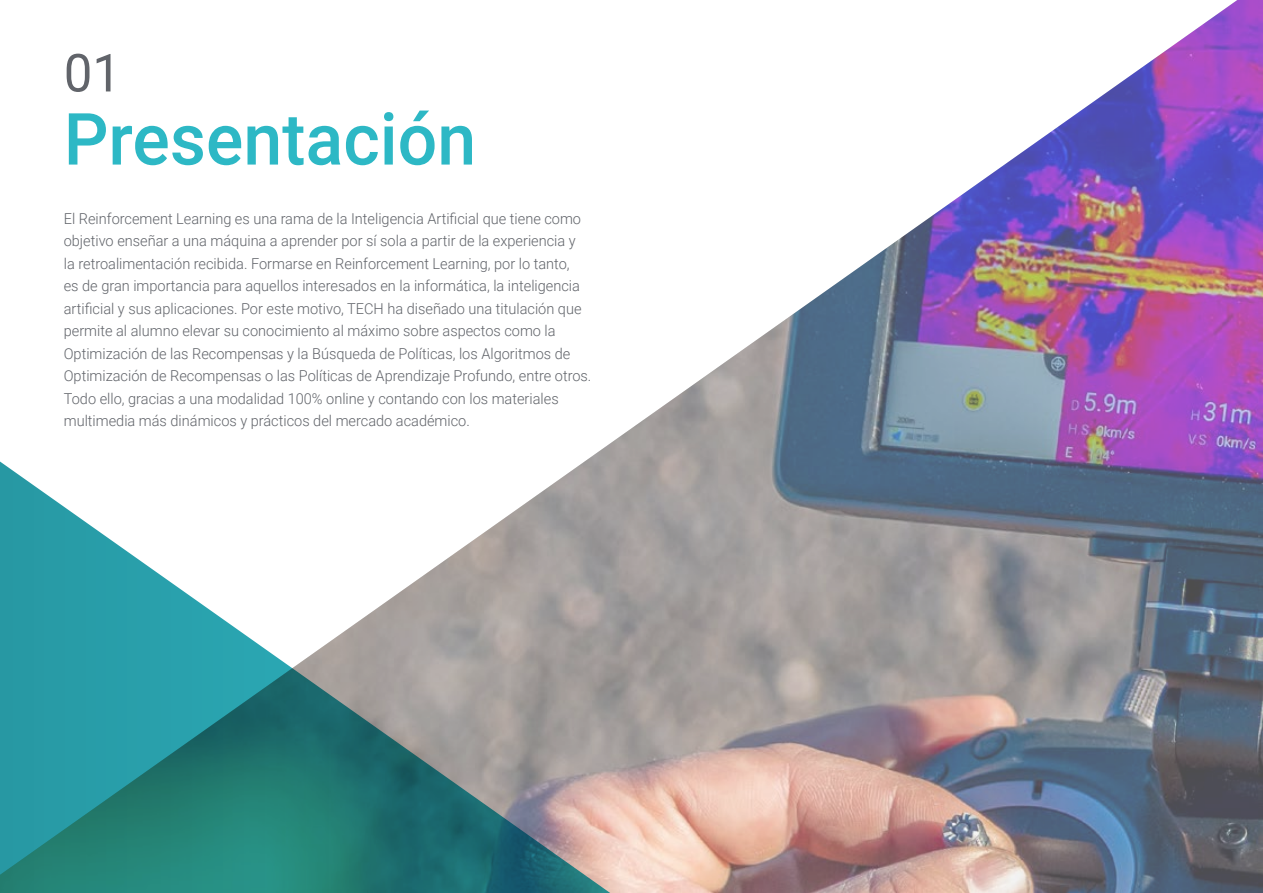
<style>
.page{position:relative;width:1263px;height:893px;background:#fff}
.page>*{position:absolute;margin:0;border:0;box-sizing:border-box;transform-origin:0 0}
.t1{font:500 72px "Roboto";color:#2db8c5}
.t2{font:52.5px "Roboto";color:#61646a}
.t3{font:300 15px/22.5px "Roboto";color:#61646a}
</style>
<div class="page">
<img style="left:607px;top:0;width:656px;height:893px">
<svg style="left:0;top:446px;width:640px;height:447px"></svg>
<h2 class="t2" style="left:64px;top:36px;width:59px">01</h2>
<h1 class="t1" style="left:64px;top:89px;width:414px">Presentación</h1>
<p class="t3" style="left:64px;top:207px;width:529px">El Reinforcement Learning es una rama de la Inteligencia Artificial que tiene como objetivo enseñar a una máquina a aprender por sí sola a partir de la experiencia y<br>la retroalimentación recibida. Formarse en Reinforcement Learning, por lo tanto,<br>es de gran importancia para aquellos interesados en la informática, la inteligencia artificial y sus aplicaciones. Por este motivo, TECH ha diseñado una titulación que permite al alumno elevar su conocimiento al máximo sobre aspectos como la Optimización de las Recompensas y la Búsqueda de Políticas, los Algoritmos de Optimización de Recompensas o las Políticas de Aprendizaje Profundo, entre otros.<br>Todo ello, gracias a una modalidad 100% online y contando con los materiales multimedia más dinámicos y prácticos del mercado académico.</p>
</div>
